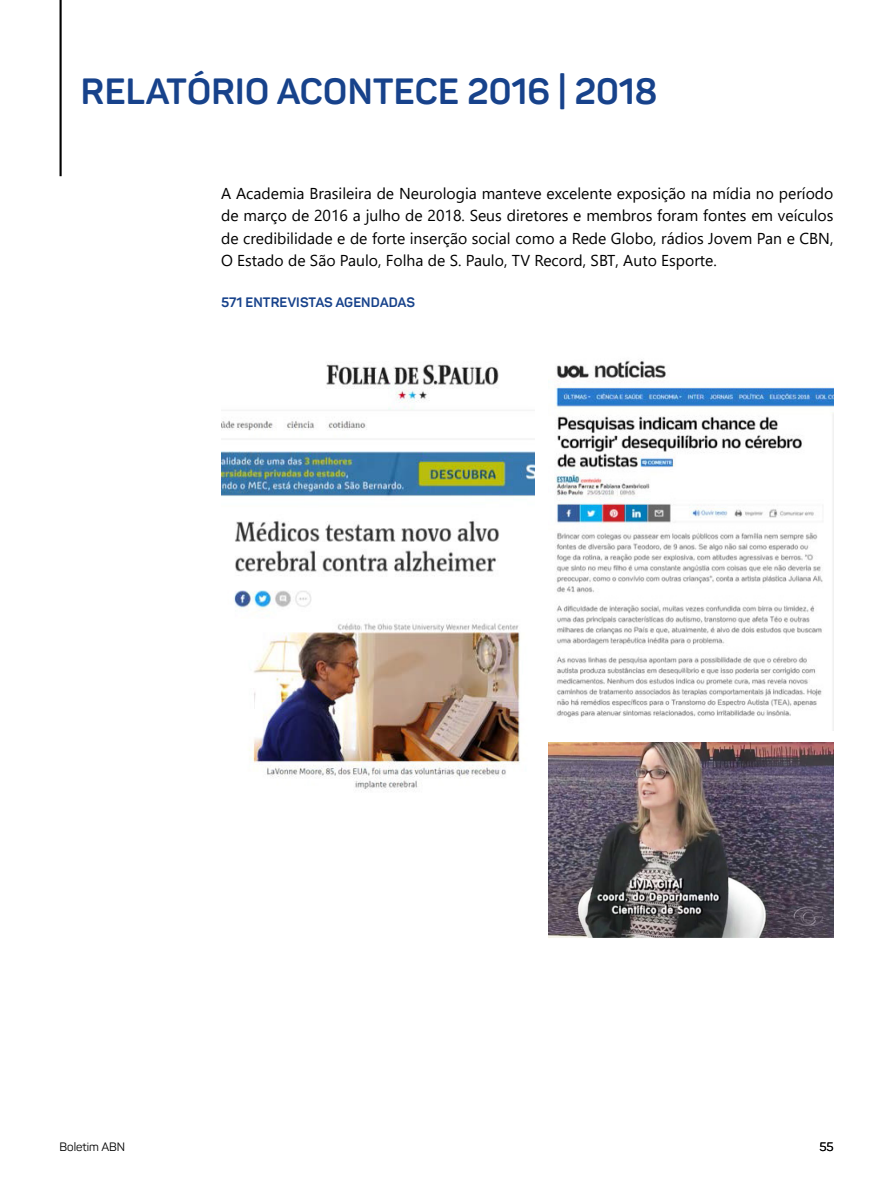
<style>
.page{position:relative;width:893px;height:1191px;background:#fff}
.page>*{position:absolute;margin:0;border:0;box-sizing:border-box;transform-origin:0 0}
.t1{font:700 36px "Panton";letter-spacing:.01em;color:#17428b}
.t2{font:15.75px/22.5px "Segoe UI";color:#000;text-align:justify}
.t3{font:700 13.5px "Panton";letter-spacing:.01em;color:#17428b}
.t4{font:12px "Panton";color:#000}
</style>
<div class="page">
<hr style="left:60px;top:0;width:2px;height:176px;background:#000">
<img style="left:549px;top:742px;width:284px;height:196px">
<img style="left:221px;top:364px;width:313px;height:426px">
<img style="left:555px;top:360px;width:278px;height:358px">
<h1 class="t1" style="left:81px;top:69px;width:578px">RELATÓRIO ACONTECE 2016 | 2018</h1>
<p class="t2" style="left:221px;top:180px;width:614px">A Academia Brasileira de Neurologia manteve excelente exposição na mídia no período de março de 2016 a julho de 2018. Seus diretores e membros foram fontes em veículos de credibilidade e de forte inserção social como a Rede Globo, rádios Jovem Pan e CBN, O Estado de São Paulo, Folha de S. Paulo, TV Record, SBT, Auto Esporte.</p>
<p class="t3" style="left:221px;top:293px;width:195px">571 ENTREVISTAS AGENDADAS</p>
<p class="t4" style="left:60px;top:1139px;width:67px">Boletim ABN</p>
<p class="t4" style="left:819px;top:1139px;width:16px">55</p>
</div>
